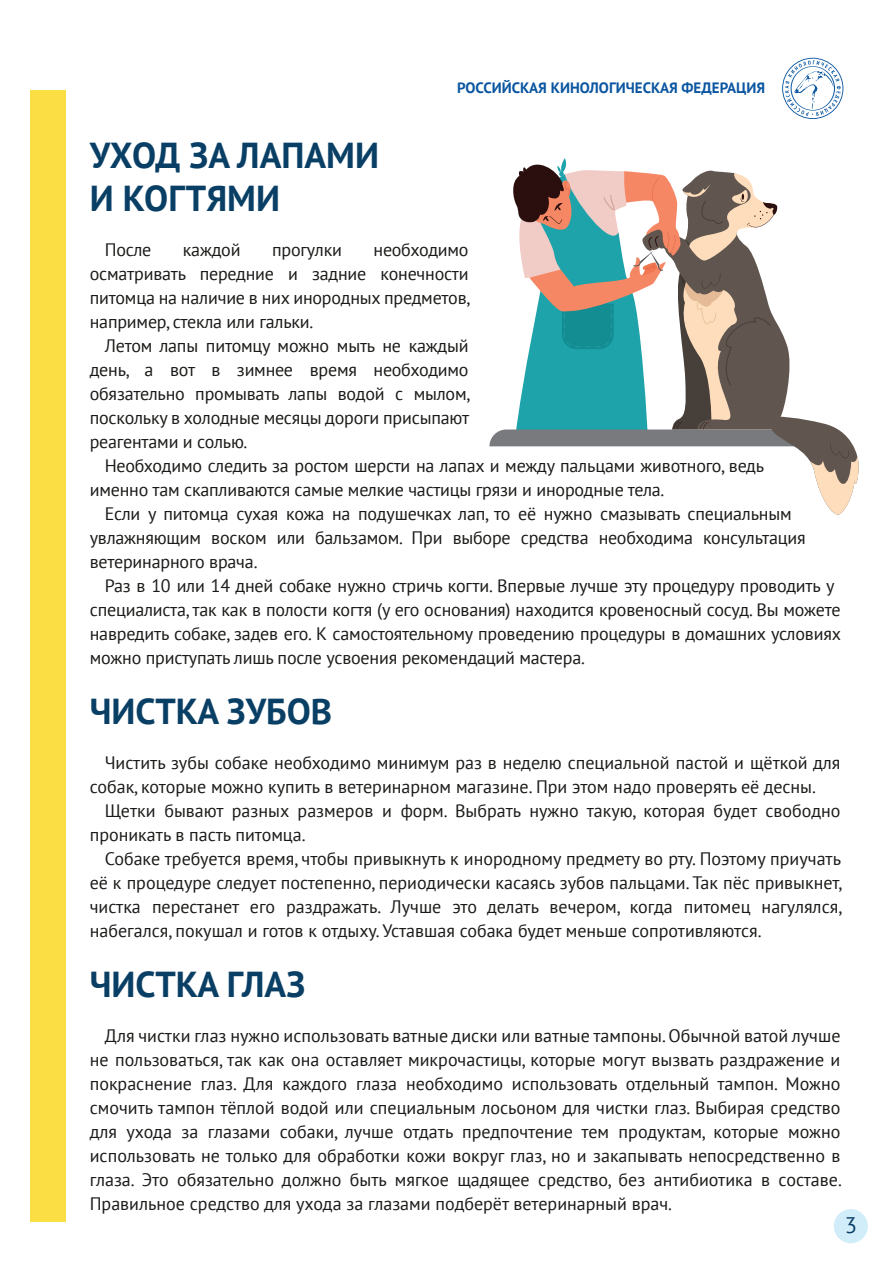
<style>
.page{position:relative;width:893px;height:1263px;background:#fff}
.page>*{position:absolute;margin:0;border:0;box-sizing:border-box;transform-origin:0 0}
.t1{font:700 36px/43.2px "PT Sans";color:#0a3f65}
.t2{font:22.5px "PT Sans";color:#0a3e64}
.t3{font:18px/24px "PT Sans";letter-spacing:-.01em;color:#1a1a18}
.t4{font:700 15px "PT Sans";color:#0a55a1}
</style>
<div class="page">
<div style="left:834px;top:1209px;width:34px;height:34px;background:#d2edfa;border-radius:50%"></div>
<svg style="left:782px;top:58px;width:61px;height:61px"></svg>
<div style="left:31px;top:91px;width:35px;height:1131px;background:#fbde43"></div>
<svg style="left:641px;top:418px;width:211px;height:43px"></svg>
<svg style="left:810px;top:443px;width:49px;height:72px"></svg>
<svg style="left:489px;top:158px;width:305px;height:288px"></svg>
<p class="t4" style="left:457px;top:78px;width:310px">РОССИЙСКАЯ КИНОЛОГИЧЕСКАЯ ФЕДЕРАЦИЯ</p>
<h1 class="t1" style="left:90px;top:133px;width:291px">УХОД ЗА ЛАПАМИ<br>И КОГТЯМИ</h1>
<p class="t3" style="left:105px;top:237px;width:48px">После</p>
<p class="t3" style="left:183px;top:237px;width:59px">каждой</p>
<p class="t3" style="left:272px;top:237px;width:71px">прогулки</p>
<p class="t3" style="left:90px;top:237px;width:382px;text-align:justify;text-indent:284px">необходимо осматривать передние и задние конечности питомца на наличие в них инородных предметов, например, стекла или гальки.</p>
<p class="t3" style="left:90px;top:333px;width:382px;text-align:justify;text-indent:15px">Летом лапы питомцу можно мыть не каждый день, а вот в зимнее время необходимо обязательно промывать лапы водой с мылом, поскольку в холодные месяцы дороги присыпают реагентами и солью.</p>
<p class="t3" style="left:90px;top:453px;width:676px;text-indent:15px">Необходимо следить за ростом шерсти на лапах и между пальцами животного, ведь именно там скапливаются самые мелкие частицы грязи и инородные тела.</p>
<p class="t3" style="left:90px;top:501px;width:717px;text-indent:15px">Если у питомца сухая кожа на подушечках лап, то её нужно смазывать специальным увлажняющим воском или бальзамом. При выборе средства необходима консультация ветеринарного врача.</p>
<p class="t3" style="left:90px;top:573px;width:753px;text-indent:15px">Раз в 10 или 14 дней собаке нужно стричь когти. Впервые лучше эту процедуру проводить у специалиста, так как в полости когтя (у его основания) находится кровеносный сосуд. Вы можете навредить собаке, задев его. К самостоятельному проведению процедуры в домашних условиях можно приступать лишь после усвоения рекомендаций мастера.</p>
<h1 class="t1" style="left:90px;top:689px;width:244px">ЧИСТКА ЗУБОВ</h1>
<p class="t3" style="left:90px;top:750px;width:752px;text-indent:15px">Чистить зубы собаке необходимо минимум раз в неделю специальной пастой и щёткой для собак, которые можно купить в ветеринарном магазине. При этом надо проверять её десны.</p>
<p class="t3" style="left:90px;top:798px;width:752px;text-indent:15px">Щетки бывают разных размеров и форм. Выбрать нужно такую, которая будет свободно проникать в пасть питомца.</p>
<p class="t3" style="left:90px;top:846px;width:754px;text-align:justify;text-indent:15px">Собаке требуется время, чтобы привыкнуть к инородному предмету во рту. Поэтому приучать её к процедуре следует постепенно, периодически касаясь зубов пальцами. Так пёс привыкнет, чистка перестанет его раздражать. Лучше это делать вечером, когда питомец нагулялся, набегался, покушал и готов к отдыху. Уставшая собака будет меньше сопротивляются.</p>
<h1 class="t1" style="left:90px;top:962px;width:217px">ЧИСТКА ГЛАЗ</h1>
<p class="t3" style="left:90px;top:1023px;width:754px;text-align:justify;text-indent:15px">Для чистки глаз нужно использовать ватные диски или ватные тампоны. Обычной ватой лучше не пользоваться, так как она оставляет микрочастицы, которые могут вызвать раздражение и покраснение глаз. Для каждого глаза необходимо использовать отдельный тампон. Можно смочить тампон тёплой водой или специальным лосьоном для чистки глаз. Выбирая средство для ухода за глазами собаки, лучше отдать предпочтение тем продуктам, которые можно использовать не только для обработки кожи вокруг глаз, но и закапывать непосредственно в глаза. Это обязательно должно быть мягкое щадящее средство, без антибиотика в составе.<br>Правильное средство для ухода за глазами подберёт ветеринарный врач.</p>
<p class="t2" style="left:845px;top:1210px;width:14px">3</p>
</div>
